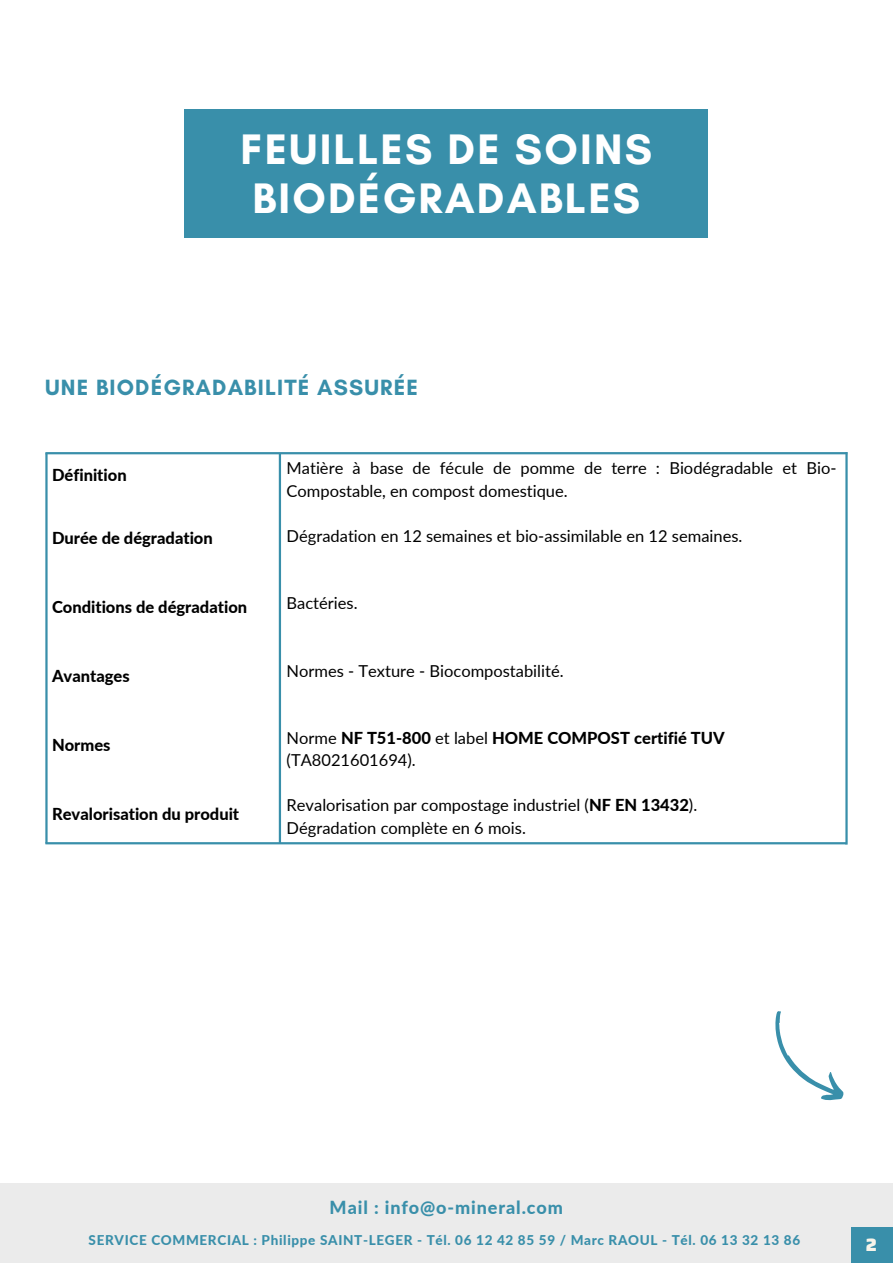
<style>
.page{position:relative;width:893px;height:1264px;background:#fff}
.page>*{position:absolute;margin:0;border:0;box-sizing:border-box;transform-origin:0 0}
.t1{font:700 43.5px/48.3px "Glacial Indifference";letter-spacing:.05em;color:#fff}
.t2{font:700 22.5px "Glacial Indifference";letter-spacing:.05em;color:#398faa}
.t3{font:800 18px "Lato";letter-spacing:.05em;color:#398faa}
.t4{font:900 18px "Saira";color:#f7f4ea}
.t5{font:16.5px/22.5px "Lato";color:#000}
.t6{font:800 16.5px "Lato";color:#000}
.t7{font:800 13.5px "Lato";letter-spacing:.05em;color:#398faa}
.s1{font-weight:400}
.s2{font-weight:800}
</style>
<div class="page">
<hr style="left:279px;top:453px;width:2px;height:390px;background:#398faa">
<hr style="left:45px;top:842px;width:801px;height:2px;background:#398faa">
<hr style="left:45px;top:453px;width:3px;height:390px;background:#398faa">
<hr style="left:845px;top:452px;width:2px;height:392px;background:#398faa">
<hr style="left:45px;top:452px;width:802px;height:2px;background:#398faa">
<div style="left:184px;top:109px;width:524px;height:128px;background:#398faa"></div>
<svg style="left:775px;top:1011px;width:69px;height:90px"></svg>
<div style="left:0;top:1182px;width:892px;height:80px;background:#ebebeb"></div>
<div style="left:851px;top:1226px;width:41px;height:36px;background:#398faa"></div>
<p class="t1" style="left:240px;top:125px;width:413px">FEUILLES DE SOINS<br>BIODÉGRADABLES</p>
<p class="t2" style="left:45px;top:373px;width:374px">UNE BIODÉGRADABILITÉ ASSURÉE</p>
<p class="t6" style="left:52px;top:465px;width:76px">Définition</p>
<p class="t6" style="left:52px;top:527px;width:162px">Durée de dégradation</p>
<p class="t6" style="left:52px;top:596px;width:197px">Conditions de dégradation</p>
<p class="t6" style="left:52px;top:665px;width:79px">Avantages</p>
<p class="t6" style="left:52px;top:734px;width:60px">Normes</p>
<p class="t6" style="left:52px;top:803px;width:189px">Revalorisation du produit</p>
<p class="t5" style="left:286px;top:456px;width:551px">Matière à base de fécule de pomme de terre : Biodégradable et Bio-<br>Compostable, en compost domestique.</p>
<p class="t5" style="left:286px;top:524px;width:457px">Dégradation en 12 semaines et bio-assimilable en 12 semaines.</p>
<p class="t5" style="left:286px;top:591px;width:72px">Bactéries.</p>
<p class="t5" style="left:286px;top:659px;width:278px">Normes - Texture - Biocompostabilité.</p>
<p class="t6" style="left:286px;top:727px;width:439px"><span class="s1">Norme</span> NF T51-800 <span class="s1">et label</span> HOME COMPOST certifié TUV</p>
<p class="t5" style="left:286px;top:748px;width:131px">(TA8021601694).</p>
<p class="t5" style="left:286px;top:793px;width:412px">Revalorisation par compostage industriel (<span class="s2">NF EN 13432</span>).</p>
<p class="t5" style="left:286px;top:816px;width:241px">Dégradation complète en 6 mois.</p>
<p class="t3" style="left:329px;top:1195px;width:235px">Mail : info@o-mineral.com</p>
<p class="t7" style="left:89px;top:1231px;width:713px">SERVICE COMMERCIAL : Philippe SAINT-LEGER - Tél. 06 12 42 85 59 / Marc RAOUL - Tél. 06 13 32 13 86</p>
<p class="t4" style="left:865px;top:1230px;width:13px">2</p>
</div>
